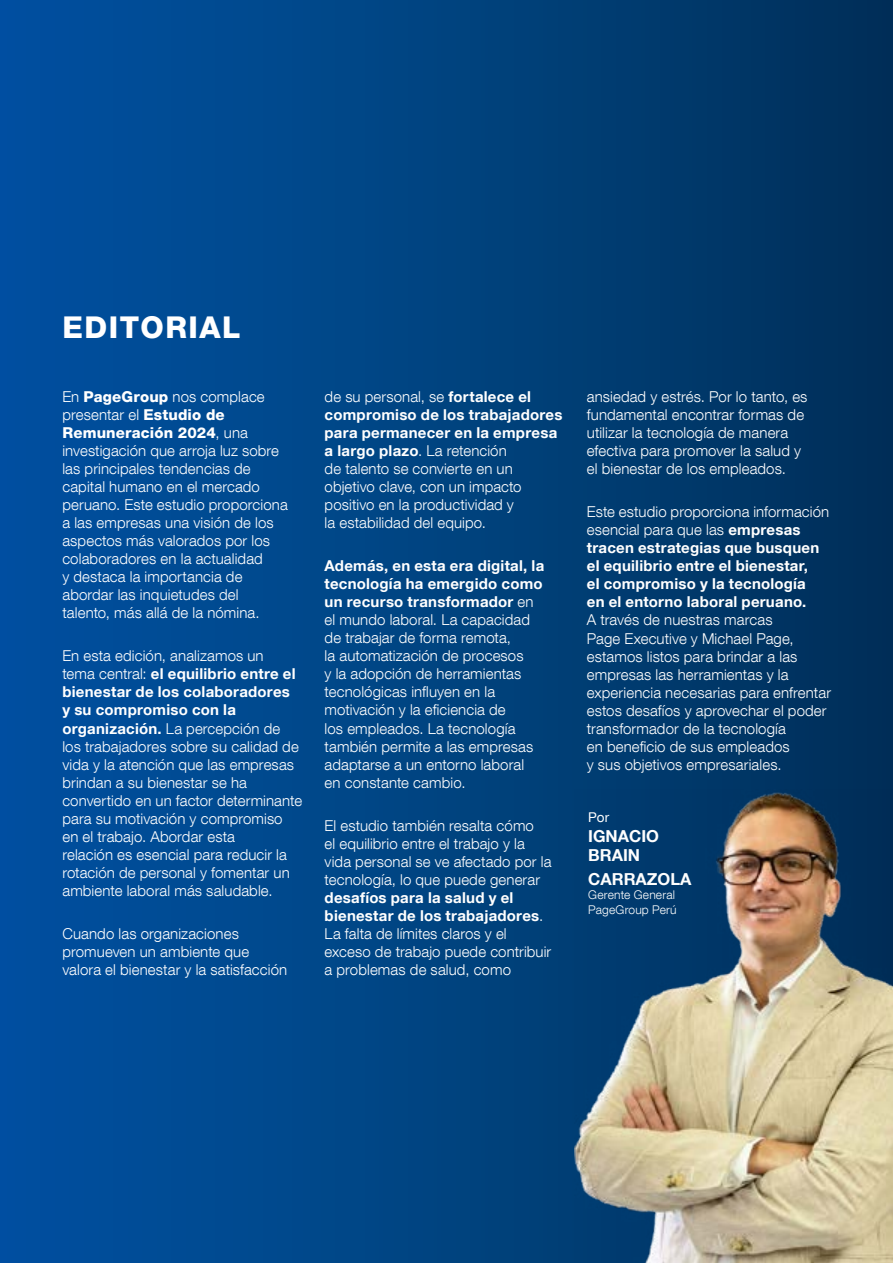
<style>
.page{position:relative;width:893px;height:1263px;background:#fff}
.page>*{position:absolute;margin:0;border:0;box-sizing:border-box;transform-origin:0 0}
.t1{font:800 30px "Helvetica Neue LT Com";letter-spacing:.05em;color:#fff}
.t2{font:700 16.5px/19.8px "Helvetica Neue LT Com";color:#fff}
.t3{font:300 15px/18px "Helvetica Neue LT Com";letter-spacing:.01em;color:#fff}
.t4{font:700 15px/18px "Helvetica Neue LT Com";letter-spacing:.015em;color:#fff}
.t5{font:13.5px "Helvetica Neue LT Com";color:#fff}
.t6{font:300 12px/14.4px "Helvetica Neue LT Com";letter-spacing:.015em;color:#fff}
.s1{font-weight:800}
.s2{font-weight:700}
.s3{font-weight:300}
</style>
<div class="page">
<div style="left:0;top:0;width:893px;height:1263px;background:linear-gradient(to right,#0052a3,#003159)"></div>
<img style="left:574px;top:790px;width:319px;height:473px">
<h1 class="t1" style="left:62px;top:310px;width:180px">EDITORIAL</h1>
<p class="t3" style="left:62px;top:387px;width:227px">En <span class="s1">PageGroup</span> nos complace presentar el <span class="s1">Estudio de<br>Remuneración 2024</span>, una investigación que arroja luz sobre las principales tendencias de capital humano en el mercado peruano. Este estudio proporciona a las empresas una visión de los aspectos más valorados por los colaboradores en la actualidad<br>y destaca la importancia de abordar las inquietudes del talento, más allá de la nómina.</p>
<p class="t3" style="left:62px;top:647px;width:241px">En esta edición, analizamos un<br>tema central: <span class="s2">el equilibrio entre el bienestar de los colaboradores<br>y su compromiso con la organización.</span> La percepción de los trabajadores sobre su calidad de vida y la atención que las empresas brindan a su bienestar se ha convertido en un factor determinante para su motivación y compromiso en el trabajo. Abordar esta<br>relación es esencial para reducir la rotación de personal y fomentar un ambiente laboral más saludable.</p>
<p class="t3" style="left:62px;top:924px;width:226px">Cuando las organizaciones promueven un ambiente que valora el bienestar y la satisfacción</p>
<p class="t3" style="left:325px;top:387px;width:239px">de su personal, se <span class="s2">fortalece el compromiso de los trabajadores para permanecer en la empresa a largo plazo</span>. La retención<br>de talento se convierte en un objetivo clave, con un impacto positivo en la productividad y<br>la estabilidad del equipo.</p>
<p class="t3" style="left:325px;top:557px;width:221px"><span class="s2">Además, en esta era digital, la tecnología ha emergido como un recurso transformador</span> en el mundo laboral. La capacidad de trabajar de forma remota,<br>la automatización de procesos<br>y la adopción de herramientas tecnológicas influyen en la motivación y la eficiencia de<br>los empleados. La tecnología también permite a las empresas adaptarse a un entorno laboral<br>en constante cambio.</p>
<p class="t3" style="left:325px;top:816px;width:228px">El estudio también resalta cómo<br>el equilibrio entre el trabajo y la vida personal se ve afectado por la tecnología, lo que puede generar</p>
<p class="t3" style="left:325px;top:888px;width:228px"><span class="s2">desafíos para la salud y el bienestar de los trabajadores</span>.<br>La falta de límites claros y el exceso de trabajo puede contribuir a problemas de salud, como</p>
<p class="t3" style="left:587px;top:387px;width:222px">ansiedad y estrés. Por lo tanto, es fundamental encontrar formas de utilizar la tecnología de manera efectiva para promover la salud y el bienestar de los empleados.</p>
<p class="t4" style="left:587px;top:503px;width:244px"><span class="s3">Este estudio proporciona información esencial para que las</span> empresas tracen estrategias que busquen el equilibrio entre el bienestar,<br>el compromiso y la tecnología<br>en el entorno laboral peruano.</p>
<p class="t3" style="left:587px;top:611px;width:246px">A través de nuestras marcas<br>Page Executive y Michael Page, estamos listos para brindar a las empresas las herramientas y la experiencia necesarias para enfrentar estos desafíos y aprovechar el poder transformador de la tecnología<br>en beneficio de sus empleados<br>y sus objetivos empresariales.</p>
<p class="t5" style="left:588px;top:809px;width:22px">Por</p>
<p class="t2" style="left:588px;top:825px;width:72px">IGNACIO<br>BRAIN</p>
<p class="t2" style="left:588px;top:869px;width:105px">CARRAZOLA</p>
<p class="t6" style="left:588px;top:887px;width:90px">Gerente General<br>PageGroup Perú</p>
</div>
